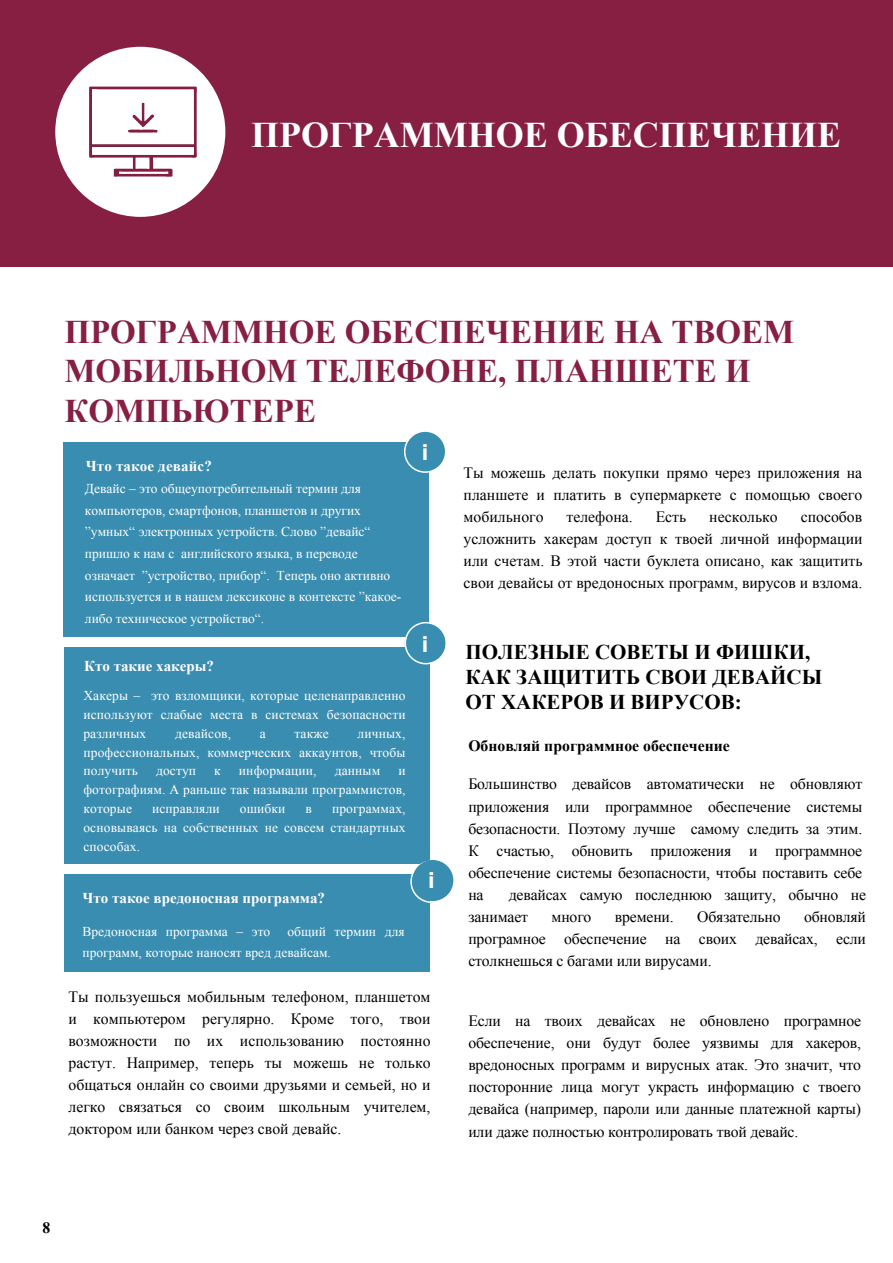
<style>
.page{position:relative;width:893px;height:1263px;background:#fff}
.page>*{position:absolute;margin:0;border:0;box-sizing:border-box;transform-origin:0 0}
.t1{font:700 36px "Times New Roman";color:#fff}
.t2{font:700 33px/39.6px "Times New Roman";color:#861f41}
.t3{font:700 21.75px "Gotham";color:#fff}
.t4{font:700 21px/25.2px "Times New Roman";color:#000}
.t5{font:15.75px/22px "Times New Roman";letter-spacing:-.01em;color:#000;text-align:justify}
.t6{font:700 15.75px "Times New Roman";color:#000}
.t7{font:700 15px "Times New Roman";color:#fff}
.t8{font:13.5px/18.9px "Times New Roman";color:#fff;text-align:justify}
</style>
<div class="page">
<div style="left:0;top:1px;width:892px;height:265px;background:#871f42"></div>
<div style="left:55px;top:47px;width:170px;height:170px;background:#fff;border-radius:50%"></div>
<div style="left:63px;top:442px;width:366px;height:194px;background:#398db0"></div>
<div style="left:405px;top:431px;width:41px;height:41px;background:#398db0;border-radius:50%"></div>
<div style="left:404px;top:430px;width:42px;height:43px;border:2px solid #fff;border-radius:50%"></div>
<div style="left:64px;top:647px;width:365px;height:217px;background:#398db0"></div>
<div style="left:405px;top:623px;width:41px;height:41px;background:#398db0;border-radius:50%"></div>
<div style="left:405px;top:622px;width:42px;height:42px;border:2px solid #fff;border-radius:50%"></div>
<img style="left:89px;top:86px;width:108px;height:90px">
<div style="left:64px;top:875px;width:366px;height:97px;background:#398db0"></div>
<div style="left:410px;top:860px;width:43px;height:43px;border:2px solid #fff;border-radius:50%"></div>
<div style="left:412px;top:860px;width:41px;height:41px;background:#398db0;border-radius:50%"></div>
<h1 class="t1" style="left:251px;top:109px;width:592px">ПРОГРАММНОЕ ОБЕСПЕЧЕНИЕ</h1>
<h2 class="t2" style="left:64px;top:311px;width:731px">ПРОГРАММНОЕ ОБЕСПЕЧЕНИЕ НА ТВОЕМ<br>МОБИЛЬНОМ ТЕЛЕФОНЕ, ПЛАНШЕТЕ И<br>КОМПЬЮТЕРЕ</h2>
<p class="t7" style="left:86px;top:455px;width:128px">Что такое девайс?</p>
<p class="t8" style="left:85px;top:477px;width:318px;line-height:21.8px;text-align:left">Девайс – это общеупотребительный термин для компьютеров, смартфонов, планшетов и других ”умных“ электронных устройств. Слово ”девайс“ пришло к нам с английского языка, в переводе означает ”устройство, прибор“. Теперь оно активно используется и в нашем лексиконе в контексте ”какое&shy;либо техническое устройство“.</p>
<h3 class="t3" style="left:422px;top:438px;width:8px">i</h3>
<p class="t5" style="left:464px;top:461px;width:400px">Ты можешь делать покупки прямо через приложения на планшете и платить в супермаркете с помощью своего мобильного</p>
<p class="t5" style="left:464px;top:505px;width:400px;text-indent:337px">способов усложнить хакерам доступ к твоей личной информации или счетам. В этой части буклета описано, как защитить свои девайсы от вредоносных программ, вирусов и взлома.</p>
<p class="t5" style="left:567px;top:505px;width:68px">телефона.</p>
<p class="t5" style="left:656px;top:505px;width:32px">Есть</p>
<p class="t5" style="left:709px;top:505px;width:70px">несколько</p>
<p class="t7" style="left:84px;top:655px;width:131px">Кто такие хакеры?</p>
<p class="t8" style="left:83px;top:685px;width:324px">Хакеры – это взломщики, которые целенаправленно используют слабые места в системах безопасности различных</p>
<p class="t8" style="left:175px;top:723px;width:58px">девайсов,</p>
<p class="t8" style="left:260px;top:723px;width:7px">а</p>
<p class="t8" style="left:295px;top:723px;width:36px">также</p>
<p class="t8" style="left:83px;top:723px;width:324px;text-indent:274px">личных, профессиональных, коммерческих аккаунтов, чтобы получить</p>
<p class="t8" style="left:156px;top:761px;width:42px">доступ</p>
<p class="t8" style="left:214px;top:761px;width:8px">к</p>
<p class="t8" style="left:239px;top:761px;width:79px">информации,</p>
<p class="t8" style="left:335px;top:761px;width:47px">данным</p>
<p class="t8" style="left:83px;top:761px;width:324px;text-indent:315px">и фотографиям. А раньше так называли программистов, которые</p>
<p class="t8" style="left:152px;top:799px;width:69px">исправляли</p>
<p class="t8" style="left:240px;top:799px;width:47px">ошибки</p>
<p class="t8" style="left:306px;top:799px;width:8px">в</p>
<p class="t8" style="left:83px;top:799px;width:324px;text-indent:249px">программах, основываясь на собственных не совсем стандартных способах.</p>
<p class="t7" style="left:83px;top:887px;width:244px">Что такое вредоносная программа?</p>
<p class="t8" style="left:83px;top:922px;width:189px">Вредоносная программа – это</p>
<p class="t8" style="left:83px;top:921px;width:324px;line-height:20.4px;text-indent:205px">общий термин для программ, которые наносят вред девайсам.</p>
<h3 class="t3" style="left:422px;top:630px;width:8px">i</h3>
<h3 class="t3" style="left:428px;top:866px;width:8px">i</h3>
<p class="t5" style="left:69px;top:985px;width:364px">Ты пользуешься мобильным телефоном, планшетом и компьютером регулярно. Кроме того, твои возможности по их использованию постоянно растут. Например, теперь ты можешь не только общаться онлайн со своими друзьями и семьей, но и легко связаться со своим школьным учителем, доктором или банком через свой девайс.</p>
<h3 class="t4" style="left:465px;top:639px;width:358px">ПОЛЕЗНЫЕ СОВЕТЫ И ФИШКИ,<br>КАК ЗАЩИТИТЬ СВОИ ДЕВАЙСЫ<br>ОТ ХАКЕРОВ И ВИРУСОВ:</h3>
<p class="t6" style="left:468px;top:734px;width:263px">Обновляй программное обеспечение</p>
<p class="t5" style="left:468px;top:773px;width:395px">Большинство девайсов автоматически не обновляют приложения или программное обеспечение системы безопасности. Поэтому лучше самому следить за этим.<br>К счастью, обновить приложения и программное обеспечение системы безопасности, чтобы поставить себе на</p>
<p class="t5" style="left:468px;top:883px;width:399px;text-indent:40px">девайсах самую последнюю защиту, обычно не занимает</p>
<p class="t5" style="left:468px;top:905px;width:399px;text-indent:336px">обновляй програмное обеспечение на своих девайсах, если столкнешься с багами или вирусами.</p>
<p class="t5" style="left:551px;top:905px;width:41px">много</p>
<p class="t5" style="left:615px;top:905px;width:60px">времени.</p>
<p class="t5" style="left:697px;top:905px;width:85px">Обязательно</p>
<p class="t5" style="left:468px;top:1009px;width:394px">Если на твоих девайсах не обновлено програмное обеспечение, они будут более уязвимы для хакеров, вредоносных программ и вирусных атак. Это значит, что посторонние лица могут украсть информацию с твоего девайса (например, пароли или данные платежной карты) или даже полностью контролировать твой девайс.</p>
<p class="t6" style="left:43px;top:1216px;width:9px">8</p>
</div>
